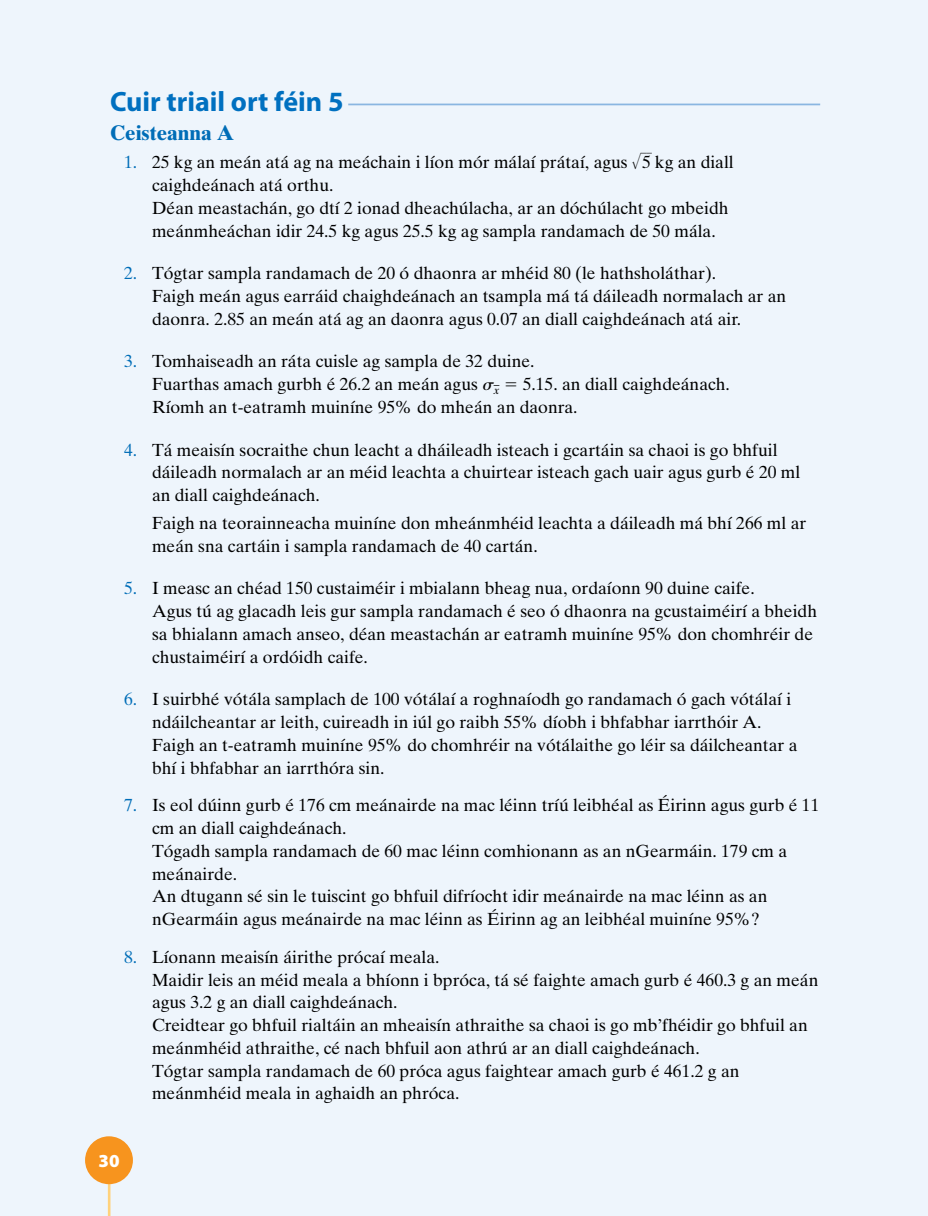
<style>
.page{position:relative;width:928px;height:1216px;background:#fff}
.page>*{position:absolute;margin:0;border:0;box-sizing:border-box;transform-origin:0 0}
.t1{font:700 28px "Myriad Pro";color:#0070c0}
.t2{font:700 21px "Times Ten";color:#006db7}
.t3{font:900 18.38px "Myriad Pro";color:#fff}
.t4{font:17.5px/22.8px "Times Ten";color:#000}
.t5{font:11.38px "Times Ten";color:#000;scale:.92 1}
.s1{color:#006db7}
.s2{font-family:"Uni Math";font-size:14.7px}
.s3{font-family:"Mathematical Pi One";font-style:italic}
.s4{font-family:"Mathematical Pi One"}
</style>
<div class="page">
<div style="left:0;top:0;width:928px;height:1215px;background:#eef5fc"></div>
<hr style="left:108px;top:1177px;width:2px;height:38px;background:#ffd27c">
<div style="left:85px;top:1136px;width:48px;height:48px;background:#f7941e;border-radius:50%"></div>
<hr style="left:348px;top:104px;width:472px;height:1px;background:#8ab6e1">
<h1 class="t1" style="left:110px;top:85px;width:235px">Cuir triail ort féin 5</h1>
<p class="t2" style="left:110px;top:120px;width:126px">Ceisteanna A</p>
<p class="t4" style="left:124px;top:151px;width:611px"><span class="s1">1.</span> 25 kg an meán atá ag na meáchain i líon mór málaí prátaí, agus <span class="s2">√</span>5 kg an diall</p>
<p class="t5" style="left:641px;top:141px;width:13px">__</p>
<p class="t4" style="left:152px;top:174px;width:578px">caighdeánach atá orthu.<br>Déan meastachán, go dtí 2 ionad dheachúlacha, ar an dóchúlacht go mbeidh meánmheáchan idir 24.5 kg agus 25.5 kg ag sampla randamach de 50 mála.</p>
<p class="t4" style="left:152px;top:262px;width:636px;text-indent:-28px"><span class="s1">2.</span> Tógtar sampla randamach de 20 ó dhaonra ar mhéid 80 (le hathsholáthar).<br>Faigh meán agus earráid chaighdeánach an tsampla má tá dáileadh normalach ar an daonra. 2.85 an meán atá ag an daonra agus 0.07 an diall caighdeánach atá air.</p>
<p class="t4" style="left:124px;top:350px;width:412px;text-align:center"><span class="s1">3.</span> Tomhaiseadh an ráta cuisle ag sampla de 32 duine.<br>Fuarthas amach gurbh é 26.2 an meán agus <span class="s3">s</span> <sup>_</sup></p>
<p class="t4" style="left:152px;top:372px;width:579px;text-indent:342px"><sub>x</sub> <span class="s4">5</span> 5.15. an diall caighdeánach.<br>Ríomh an t-eatramh muiníne 95% do mheán an daonra.</p>
<p class="t4" style="left:152px;top:438px;width:650px;text-indent:-28px"><span class="s1">4.</span> Tá meaisín socraithe chun leacht a dháileadh isteach i gcartáin sa chaoi is go bhfuil dáileadh normalach ar an méid leachta a chuirtear isteach gach uair agus gurb é 20 ml an diall caighdeánach.</p>
<p class="t4" style="left:152px;top:511px;width:655px">Faigh na teorainneacha muiníne don mheánmhéid leachta a dáileadh má bhí 266 ml ar meán sna cartáin i sampla randamach de 40 cartán.</p>
<p class="t4" style="left:152px;top:577px;width:666px;text-indent:-28px"><span class="s1">5.</span> I measc an chéad 150 custaiméir i mbialann bheag nua, ordaíonn 90 duine caife.<br>Agus tú ag glacadh leis gur sampla randamach é seo ó dhaonra na gcustaiméirí a bheidh sa bhialann amach anseo, déan meastachán ar eatramh muiníne 95% don chomhréir de chustaiméirí a ordóidh caife.</p>
<p class="t4" style="left:152px;top:688px;width:647px;text-indent:-28px"><span class="s1">6.</span> I suirbhé vótála samplach de 100 vótálaí a roghnaíodh go randamach ó gach vótálaí i ndáilcheantar ar leith, cuireadh in iúl go raibh 55% díobh i bhfabhar iarrthóir A.<br>Faigh an t-eatramh muiníne 95% do chomhréir na vótálaithe go léir sa dáilcheantar a bhí i bhfabhar an iarrthóra sin.</p>
<p class="t4" style="left:152px;top:793px;width:669px;text-indent:-28px"><span class="s1">7.</span> Is eol dúinn gurb é 176 cm meánairde na mac léinn tríú leibhéal as Éirinn agus gurb é 11 cm an diall caighdeánach.<br>Tógadh sampla randamach de 60 mac léinn comhionann as an nGearmáin. 179 cm a meánairde.<br>An dtugann sé sin le tuiscint go bhfuil difríocht idir meánairde na mac léinn as an nGearmáin agus meánairde na mac léinn as Éirinn ag an leibhéal muiníne 95%?</p>
<p class="t4" style="left:152px;top:945px;width:668px;text-indent:-28px"><span class="s1">8.</span> Líonann meaisín áirithe prócaí meala.<br>Maidir leis an méid meala a bhíonn i bpróca, tá sé faighte amach gurb é 460.3 g an meán agus 3.2 g an diall caighdeánach.<br>Creidtear go bhfuil rialtáin an mheaisín athraithe sa chaoi is go mb’fhéidir go bhfuil an meánmhéid athraithe, cé nach bhfuil aon athrú ar an diall caighdeánach.<br>Tógtar sampla randamach de 60 próca agus faightear amach gurb é 461.2 g an meánmhéid meala in aghaidh an phróca.</p>
<p class="t3" style="left:99px;top:1149px;width:23px">30</p>
</div>
